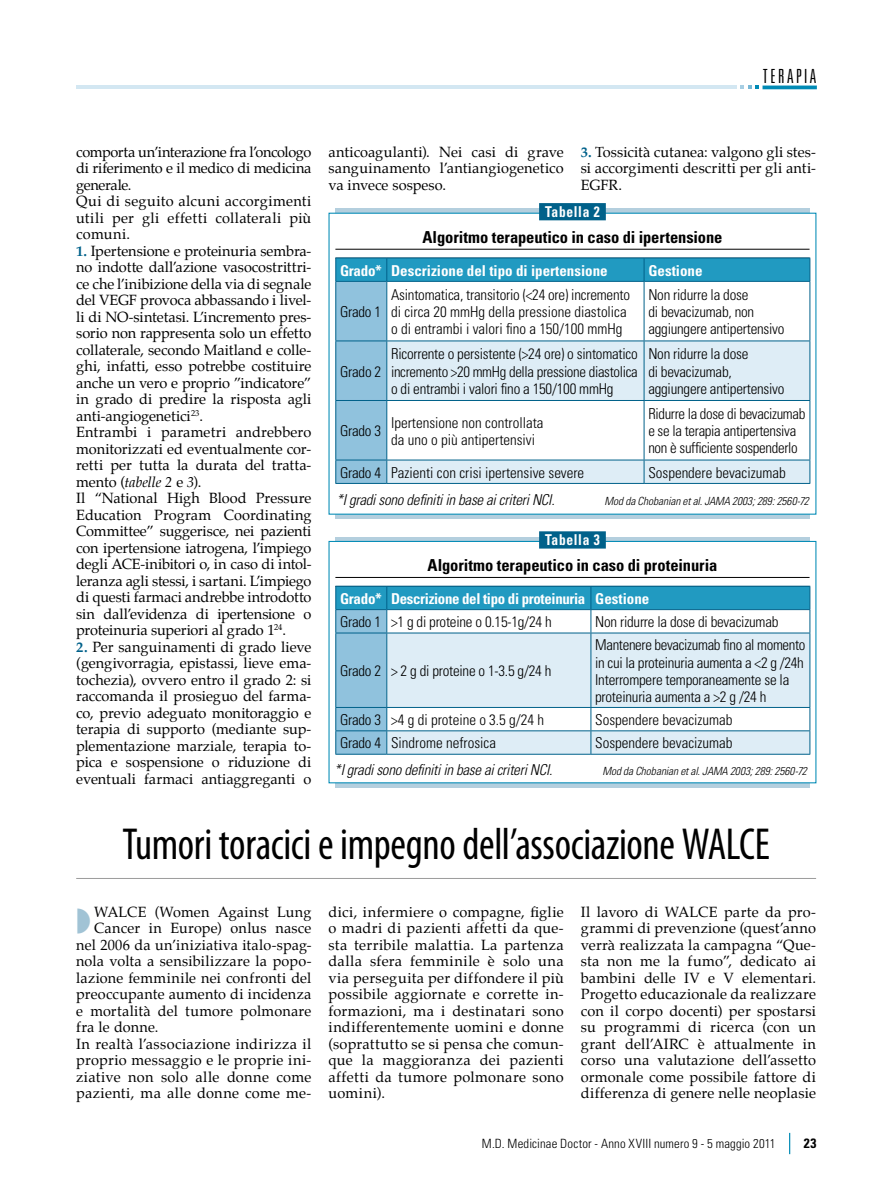
<style>
.page{position:relative;width:893px;height:1191px;background:#fff}
.page>*{position:absolute;margin:0;border:0;box-sizing:border-box;transform-origin:0 0}
.t1{font:condensed 45px "Myriad Pro";letter-spacing:-.01em;color:#000;scale:.95 1}
.t2{font:300 ultra-condensed 19.5px "Univers";letter-spacing:.13em;color:#000}
.t3{font:700 condensed 16.5px "Univers";letter-spacing:-.005em;color:#000}
.t4{font:300 condensed 15px/17.2px "Univers";letter-spacing:-.015em;color:#000}
.t5{font:italic 300 condensed 15px "Univers";letter-spacing:-.015em;color:#000}
.t6{font:700 condensed 15px "Univers";color:#fff}
.t7{font:700 condensed 15px "Univers";letter-spacing:-.02em;color:#fff}
.t8{font:700 condensed 15px "Univers";letter-spacing:.05em;color:#fff;scale:.9 1}
.t9{font:14.55px/16.5px "Palatino";letter-spacing:.005em;color:#000;text-align:justify}
.t10{font:14.55px "Palatino";letter-spacing:.03em;color:#000}
.t11{font:700 condensed 13.5px "Univers";color:#000}
.t12{font:300 condensed 12.75px "Univers";letter-spacing:.01em;color:#000}
.t13{font:italic 300 condensed 11.25px "Univers";color:#000}
.s1{font-weight:700;color:#00618a}
.s2{font-style:italic}
</style>
<div class="page">
<hr style="left:762px;top:86px;width:55px;height:3px;background:#008ab5">
<svg style="left:740px;top:86px;width:19px;height:3px"></svg>
<hr style="left:77px;top:86px;width:660px;height:3px;background:#d3e7f2">
<svg style="left:789px;top:1132px;width:1px;height:22px"></svg>
<svg style="left:335px;top:208px;width:474px;height:311px;background:#a1c8d9"></svg>
<div style="left:328px;top:213px;width:488px;height:301px;background:#fff"></div>
<div style="left:539px;top:203px;width:67px;height:17px;background:#00618a"></div>
<hr style="left:335px;top:249px;width:474px;height:1px;background:#000">
<svg style="left:335px;top:258px;width:475px;height:225px"></svg>
<hr style="left:644px;top:341px;width:1px;height:59px;background:#00618a">
<hr style="left:809px;top:341px;width:1px;height:59px;background:#00618a">
<hr style="left:644px;top:281px;width:166px;height:1px;background:#00618a">
<hr style="left:644px;top:282px;width:1px;height:58px;background:#00618a">
<hr style="left:809px;top:282px;width:1px;height:58px;background:#00618a">
<hr style="left:644px;top:340px;width:166px;height:1px;background:#00618a">
<hr style="left:644px;top:400px;width:166px;height:1px;background:#00618a">
<hr style="left:644px;top:401px;width:1px;height:58px;background:#00618a">
<hr style="left:809px;top:401px;width:1px;height:58px;background:#00618a">
<hr style="left:644px;top:459px;width:166px;height:1px;background:#00618a">
<hr style="left:335px;top:483px;width:52px;height:1px;background:#00618a">
<hr style="left:387px;top:483px;width:257px;height:1px;background:#00618a">
<hr style="left:644px;top:483px;width:166px;height:1px;background:#00618a">
<div style="left:335px;top:536px;width:474px;height:251px;background:linear-gradient(to right,#afcddd,#afcddd)"></div>
<div style="left:328px;top:541px;width:488px;height:242px;background:#fff;border:1px solid #008ab5"></div>
<div style="left:539px;top:531px;width:67px;height:17px;background:#00618a"></div>
<hr style="left:335px;top:577px;width:474px;height:1px;background:#000">
<hr style="left:335px;top:754px;width:52px;height:1px;background:#00618a">
<hr style="left:387px;top:754px;width:204px;height:1px;background:#00618a">
<hr style="left:591px;top:754px;width:219px;height:1px;background:#00618a">
<svg style="left:335px;top:586px;width:475px;height:168px"></svg>
<hr style="left:591px;top:730px;width:219px;height:1px;background:#00618a">
<hr style="left:76px;top:878px;width:740px;height:1px;background:#9c9c9c">
<h2 class="t2" style="left:763px;top:66px;width:55px">TERAPIA</h2>
<p class="t9" style="left:76px;top:145px;width:237px;text-align:left">comporta un’interazione fra l’oncologo di riferimento e il medico di medicina generale.<br>Qui di seguito alcuni accorgimenti utili per gli effetti collaterali più comuni.</p>
<p class="t9" style="left:76px;top:244px;width:237px;text-align:left"><span class="s1">1.</span> Ipertensione e proteinuria sembra&shy;no indotte dall’azione vasocostrittri&shy;ce che l’inibizione della via di segnale del VEGF provoca abbassando i livel&shy;li di NO-sintetasi. L’incremento pres&shy;sorio non rappresenta solo un effetto collaterale, secondo Maitland e colle&shy;ghi, infatti, esso potrebbe costituire anche un vero e proprio ”indicatore” in grado di predire la risposta agli anti-angiogenetici<sup>23</sup>.<br>Entrambi i parametri andrebbero monitorizzati ed eventualmente cor&shy;retti per tutta la durata del tratta&shy;mento (<span class="s2">tabelle 2</span> e <span class="s2">3</span>).<br>Il “National High Blood Pressure Education Program Coordinating Committee” suggerisce, nei pazienti con ipertensione iatrogena, l’impiego degli ACE-inibitori o, in caso di intol&shy;leranza agli stessi, i sartani. L’impiego di questi farmaci andrebbe introdotto sin dall’evidenza di ipertensione o proteinuria superiori al grado 1<sup>24</sup>.</p>
<p class="t9" style="left:76px;top:640px;width:237px"><span class="s1">2.</span> Per sanguinamenti di grado lieve (gengivorragia, epistassi, lieve ema&shy;tochezia), ovvero entro il grado 2: si raccomanda il prosieguo del farma&shy;co, previo adeguato monitoraggio e terapia di supporto (mediante sup&shy;plementazione marziale, terapia to&shy;pica e sospensione o riduzione di eventuali farmaci antiaggreganti o</p>
<p class="t9" style="left:328px;top:145px;width:237px">anticoagulanti). Nei casi di grave sanguinamento l’antiangiogenetico va invece sospeso.</p>
<p class="t9" style="left:581px;top:145px;width:237px"><span class="s1">3.</span> Tossicità cutanea: valgono gli stes&shy;si accorgimenti descritti per gli anti-EGFR.</p>
<p class="t8" style="left:545px;top:202px;width:62px">Tabella 2</p>
<p class="t3" style="left:422px;top:227px;width:301px">Algoritmo terapeutico in caso di ipertensione</p>
<p class="t6" style="left:340px;top:261px;width:269px">Grado* Descrizione del tipo di ipertensione</p>
<p class="t6" style="left:648px;top:261px;width:56px">Gestione</p>
<p class="t4" style="left:340px;top:303px;width:43px">Grado 1</p>
<p class="t4" style="left:391px;top:286px;width:240px">Asintomatica, transitorio (&lt;24 ore) incremento di circa 20 mmHg della pressione diastolica o di entrambi i valori fino a 150/100 mmHg</p>
<p class="t4" style="left:648px;top:286px;width:138px">Non ridurre la dose<br>di bevacizumab, non aggiungere antipertensivo</p>
<p class="t4" style="left:340px;top:363px;width:43px">Grado 2</p>
<p class="t4" style="left:391px;top:345px;width:248px;text-align:justify">Ricorrente o persistente (&gt;24 ore) o sintomatico incremento &gt;20 mmHg della pressione diastolica o di entrambi i valori fino a 150/100 mmHg</p>
<p class="t4" style="left:648px;top:345px;width:138px">Non ridurre la dose<br>di bevacizumab, aggiungere antipertensivo</p>
<p class="t4" style="left:340px;top:422px;width:43px">Grado 3</p>
<p class="t4" style="left:391px;top:414px;width:154px">Ipertensione non controllata da uno o più antipertensivi</p>
<p class="t4" style="left:648px;top:405px;width:159px">Ridurre la dose di bevacizumab e se la terapia antipertensiva non è sufficiente sospenderlo</p>
<p class="t4" style="left:340px;top:464px;width:246px">Grado 4 Pazienti con crisi ipertensive severe</p>
<p class="t4" style="left:648px;top:464px;width:139px">Sospendere bevacizumab</p>
<p class="t5" style="left:336px;top:491px;width:220px">*I gradi sono definiti in base ai criteri NCI.</p>
<p class="t13" style="left:604px;top:494px;width:206px">Mod da Chobanian et al. JAMA 2003; 289: 2560-72</p>
<p class="t8" style="left:545px;top:530px;width:62px">Tabella 3</p>
<p class="t3" style="left:428px;top:555px;width:291px">Algoritmo terapeutico in caso di proteinuria</p>
<p class="t7" style="left:340px;top:589px;width:311px">Grado* Descrizione del tipo di proteinuria Gestione</p>
<p class="t4" style="left:340px;top:613px;width:213px">Grado 1 &gt;1 g di proteine o 0.15-1g/24 h</p>
<p class="t4" style="left:595px;top:613px;width:185px">Non ridurre la dose di bevacizumab</p>
<p class="t4" style="left:340px;top:662px;width:213px">Grado 2 &gt; 2 g di proteine o 1-3.5 g/24 h</p>
<p class="t4" style="left:595px;top:636px;width:212px">Mantenere bevacizumab fino al momento in cui la proteinuria aumenta a &lt;2 g /24h Interrompere temporaneamente se la proteinuria aumenta a &gt;2 g /24 h</p>
<p class="t4" style="left:340px;top:711px;width:206px">Grado 3 &gt;4 g di proteine o 3.5 g/24 h</p>
<p class="t4" style="left:595px;top:711px;width:139px">Sospendere bevacizumab</p>
<p class="t4" style="left:340px;top:734px;width:157px">Grado 4 Sindrome nefrosica</p>
<p class="t4" style="left:595px;top:734px;width:139px">Sospendere bevacizumab</p>
<p class="t5" style="left:334px;top:760px;width:220px">*I gradi sono definiti in base ai criteri NCI.</p>
<p class="t13" style="left:602px;top:764px;width:206px">Mod da Chobanian et al. JAMA 2003; 289: 2560-72</p>
<h1 class="t1" style="left:122px;top:817px;width:683px">Tumori toracici e impegno dell’associazione WALCE</h1>
<p class="t9" style="left:94px;top:905px;width:219px">WALCE (Women Against Lung</p>
<p class="t9" style="left:94px;top:921px;width:219px">Cancer in Europe) onlus nasce</p>
<p class="t9" style="left:76px;top:938px;width:237px">nel 2006 da un’iniziativa italo-spag-</p>
<p class="t9" style="left:76px;top:954px;width:237px">nola volta a sensibilizzare la popo-</p>
<p class="t9" style="left:76px;top:971px;width:237px">lazione femminile nei confronti del</p>
<p class="t9" style="left:76px;top:987px;width:237px">preoccupante aumento di incidenza</p>
<p class="t9" style="left:76px;top:1004px;width:237px">e mortalità del tumore polmonare</p>
<p class="t9" style="left:76px;top:1020px;width:84px">fra le donne.</p>
<p class="t10" style="left:76px;top:1034px;width:237px">In realtà l’associazione indirizza il</p>
<p class="t9" style="left:76px;top:1053px;width:237px">proprio messaggio e le proprie ini-</p>
<p class="t9" style="left:76px;top:1070px;width:237px">ziative non solo alle donne come</p>
<p class="t9" style="left:76px;top:1086px;width:237px">pazienti, ma alle donne come me-</p>
<p class="t9" style="left:328px;top:905px;width:237px">dici, infermiere o compagne, figlie o madri di pazienti affetti da que&shy;sta terribile malattia. La partenza dalla sfera femminile è solo una via perseguita per diffondere il più possibile aggiornate e corrette in&shy;formazioni, ma i destinatari sono indifferentemente uomini e donne (soprattutto se si pensa che comun&shy;que la maggioranza dei pazienti affetti da tumore polmonare sono uomini).</p>
<p class="t9" style="left:581px;top:905px;width:237px">Il lavoro di WALCE parte da pro&shy;grammi di prevenzione (quest’anno verrà realizzata la campagna “Que&shy;sta non me la fumo”, dedicato ai bambini delle IV e V elementari.<br>Progetto educazionale da realizzare con il corpo docenti) per spostarsi su programmi di ricerca (con un grant dell’AIRC è attualmente in corso una valutazione dell’assetto ormonale come possibile fattore di differenza di genere nelle neoplasie</p>
<p class="t12" style="left:482px;top:1136px;width:295px">M.D. Medicinae Doctor - Anno XVIII numero 9 - 5 maggio 2011</p>
<p class="t11" style="left:804px;top:1135px;width:14px">23</p>
</div>
